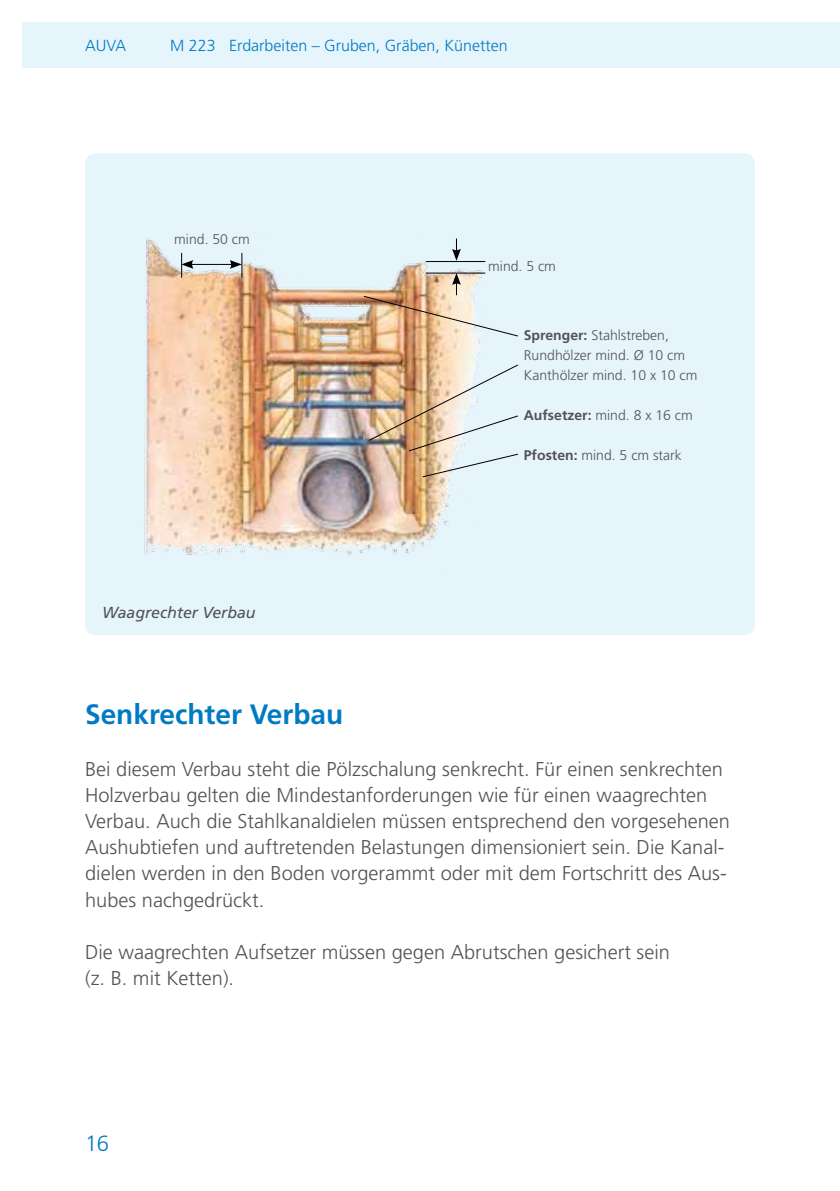
<style>
.page{position:relative;width:840px;height:1191px;background:#fff}
.page>*{position:absolute;margin:0;border:0;box-sizing:border-box;transform-origin:0 0}
.t1{font:700 28px "Frutiger LT Std";color:#007bc2}
.t2{font:300 22px "Frutiger LT Std";color:#007bc2}
.t3{font:300 20px/26px "Frutiger LT Std";color:#535355}
.t4{font:300 16px "Frutiger LT Std";color:#007bc2}
.t5{font:italic 16px "Frutiger LT Std";letter-spacing:-.005em;color:#535355}
.t6{font:300 14px/20px "Frutiger LT Std";color:#535355}
.s1{font-weight:700}
</style>
<div class="page">
<div style="left:23px;top:23px;width:816px;height:45px;background:#e6f5fc"></div>
<div style="left:85px;top:153px;width:669px;height:482px;background:#e6f4fc;border-radius:11px"></div>
<img style="left:144px;top:238px;width:337px;height:318px">
<hr style="left:190px;top:264px;width:43px;height:1px;background:#000">
<svg style="left:181px;top:253px;width:12px;height:25px"></svg>
<svg style="left:229px;top:253px;width:13px;height:25px"></svg>
<hr style="left:425px;top:261px;width:60px;height:1px;background:#000">
<svg style="left:452px;top:239px;width:8px;height:22px"></svg>
<img style="left:363px;top:273px;width:155px;height:64px">
<img style="left:368px;top:364px;width:150px;height:113px">
<p class="t4" style="left:85px;top:37px;width:42px">AUVA</p>
<p class="t4" style="left:170px;top:37px;width:338px">M 223 Erdarbeiten – Gruben, Gräben, Künetten</p>
<p class="t6" style="left:174px;top:229px;width:77px">mind. 50 cm</p>
<p class="t5" style="left:102px;top:603px;width:155px">Waagrechter Verbau</p>
<p class="t6" style="left:488px;top:257px;width:69px">mind. 5 cm</p>
<p class="t6" style="left:523px;top:326px;width:175px"><span class="s1">Sprenger:</span> Stahlstreben,<br>Rundhölzer mind. Ø 10 cm<br>Kanthölzer mind. 10 x 10 cm</p>
<p class="t6" style="left:523px;top:406px;width:170px"><span class="s1">Aufsetzer:</span> mind. 8 x 16 cm</p>
<p class="t6" style="left:523px;top:446px;width:159px"><span class="s1">Pfosten:</span> mind. 5 cm stark</p>
<h1 class="t1" style="left:85px;top:698px;width:259px">Senkrechter Verbau</h1>
<p class="t3" style="left:85px;top:756px;width:646px">Bei diesem Verbau steht die Pölzschalung senkrecht. Für einen senkrechten Holzverbau gelten die Mindestanforderungen wie für einen waagrechten Verbau. Auch die Stahlkanaldielen müssen entsprechend den vorgesehenen Aushubtiefen und auftretenden Belastungen dimensioniert sein. Die Kanal&shy;dielen werden in den Boden vorgerammt oder mit dem Fortschritt des Aus&shy;hubes nachgedrückt.</p>
<p class="t3" style="left:85px;top:939px;width:586px">Die waagrechten Aufsetzer müssen gegen Abrutschen gesichert sein (z. B. mit Ketten).</p>
<p class="t2" style="left:85px;top:1131px;width:25px">16</p>
</div>
